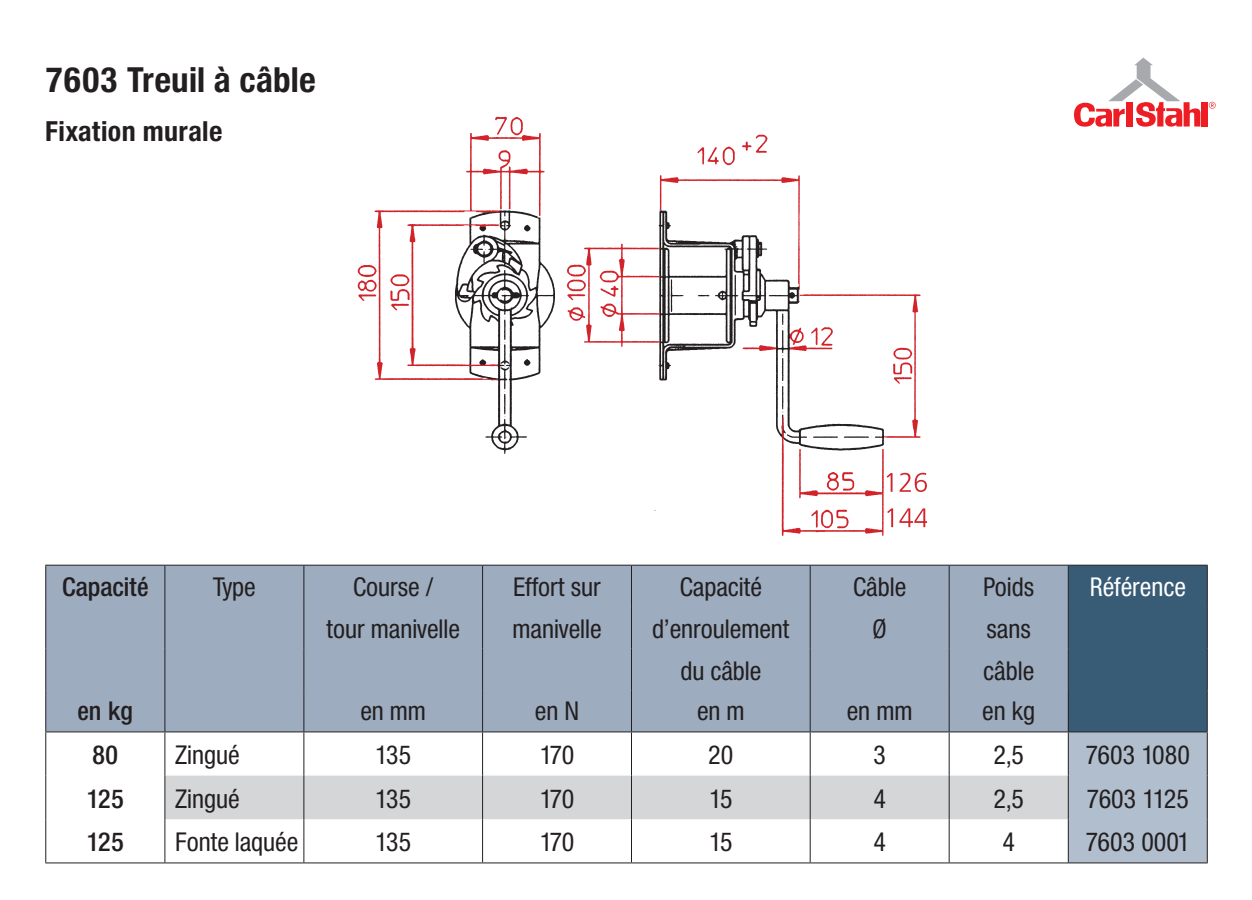
<style>
.page{position:relative;width:1252px;height:900px;background:#fff}
.page>*{position:absolute;margin:0;border:0;box-sizing:border-box;transform-origin:0 0}
.TXT_descriptif_coura{font:700 35px "Neue Helvetica Condensed BQ";letter-spacing:.005em;color:#231f20}
.TXT_descriptif_coura-2{font:700 28px "Neue Helvetica Condensed BQ";letter-spacing:.015em;color:#231f20}
.t1{font:26.25px "Neue Helvetica Condensed BQ";color:#231f20}
.t2{font:500 26.25px "Neue Helvetica Condensed BQ";color:#231f20}
.t3{font:26.25px "Neue Helvetica Condensed BQ";color:#fff}
</style>
<div class="page">
<div style="left:46px;top:566px;width:1021px;height:165px;background:#9dacbf"></div>
<div style="left:1068px;top:566px;width:138px;height:124px;background:#385b76"></div>
<div style="left:1068px;top:690px;width:139px;height:42px;background:#385b76"></div>
<svg style="left:46px;top:732px;width:1160px;height:130px"></svg>
<hr style="left:45px;top:690px;width:1px;height:41px;background:#231f20">
<hr style="left:164px;top:690px;width:1px;height:41px;background:#231f20">
<hr style="left:303px;top:690px;width:1px;height:41px;background:#231f20">
<hr style="left:482px;top:690px;width:1px;height:41px;background:#231f20">
<hr style="left:630px;top:690px;width:2px;height:41px;background:#231f20">
<hr style="left:809px;top:690px;width:1px;height:41px;background:#231f20">
<hr style="left:948px;top:690px;width:1px;height:41px;background:#231f20">
<hr style="left:1067px;top:690px;width:1px;height:41px;background:#231f20">
<hr style="left:1206px;top:690px;width:1px;height:41px;background:#231f20">
<hr style="left:45px;top:732px;width:1px;height:43px;background:#231f20">
<hr style="left:164px;top:732px;width:1px;height:43px;background:#231f20">
<hr style="left:303px;top:732px;width:1px;height:43px;background:#231f20">
<hr style="left:482px;top:732px;width:1px;height:43px;background:#231f20">
<hr style="left:630px;top:732px;width:2px;height:43px;background:#231f20">
<hr style="left:809px;top:732px;width:1px;height:43px;background:#231f20">
<hr style="left:948px;top:732px;width:1px;height:43px;background:#231f20">
<hr style="left:1067px;top:732px;width:1px;height:43px;background:#231f20">
<hr style="left:1206px;top:732px;width:1px;height:43px;background:#231f20">
<hr style="left:45px;top:775px;width:1px;height:44px;background:#231f20">
<hr style="left:164px;top:775px;width:1px;height:44px;background:#231f20">
<hr style="left:303px;top:775px;width:1px;height:44px;background:#231f20">
<hr style="left:482px;top:775px;width:1px;height:44px;background:#231f20">
<hr style="left:630px;top:775px;width:2px;height:44px;background:#231f20">
<hr style="left:809px;top:775px;width:1px;height:44px;background:#231f20">
<hr style="left:948px;top:775px;width:1px;height:44px;background:#231f20">
<hr style="left:1067px;top:775px;width:1px;height:44px;background:#231f20">
<hr style="left:1206px;top:775px;width:1px;height:44px;background:#231f20">
<hr style="left:45px;top:731px;width:120px;height:1px;background:#231f20">
<hr style="left:165px;top:731px;width:139px;height:1px;background:#231f20">
<hr style="left:304px;top:731px;width:178px;height:1px;background:#231f20">
<hr style="left:482px;top:731px;width:149px;height:1px;background:#231f20">
<hr style="left:631px;top:731px;width:179px;height:1px;background:#231f20">
<hr style="left:810px;top:731px;width:139px;height:1px;background:#231f20">
<hr style="left:949px;top:731px;width:119px;height:1px;background:#231f20">
<hr style="left:1068px;top:731px;width:139px;height:1px;background:#231f20">
<hr style="left:45px;top:564px;width:120px;height:2px;background:#231f20">
<hr style="left:45px;top:565px;width:1px;height:42px;background:#231f20">
<hr style="left:165px;top:564px;width:139px;height:2px;background:#231f20">
<hr style="left:164px;top:565px;width:1px;height:42px;background:#231f20">
<hr style="left:304px;top:564px;width:178px;height:2px;background:#231f20">
<hr style="left:303px;top:565px;width:1px;height:42px;background:#231f20">
<hr style="left:482px;top:564px;width:149px;height:2px;background:#231f20">
<hr style="left:482px;top:565px;width:1px;height:42px;background:#231f20">
<hr style="left:631px;top:564px;width:179px;height:2px;background:#231f20">
<hr style="left:630px;top:565px;width:2px;height:42px;background:#231f20">
<hr style="left:810px;top:564px;width:139px;height:2px;background:#231f20">
<hr style="left:809px;top:565px;width:1px;height:42px;background:#231f20">
<hr style="left:949px;top:564px;width:119px;height:2px;background:#231f20">
<hr style="left:948px;top:565px;width:1px;height:42px;background:#231f20">
<hr style="left:1068px;top:564px;width:139px;height:2px;background:#231f20">
<hr style="left:1067px;top:565px;width:1px;height:42px;background:#231f20">
<hr style="left:1206px;top:565px;width:1px;height:42px;background:#231f20">
<hr style="left:45px;top:607px;width:1px;height:41px;background:#231f20">
<hr style="left:164px;top:607px;width:1px;height:41px;background:#231f20">
<hr style="left:303px;top:607px;width:1px;height:41px;background:#231f20">
<hr style="left:482px;top:607px;width:1px;height:41px;background:#231f20">
<hr style="left:630px;top:607px;width:2px;height:41px;background:#231f20">
<hr style="left:809px;top:607px;width:1px;height:41px;background:#231f20">
<hr style="left:948px;top:607px;width:1px;height:41px;background:#231f20">
<hr style="left:1067px;top:607px;width:1px;height:41px;background:#231f20">
<hr style="left:1206px;top:607px;width:1px;height:41px;background:#231f20">
<hr style="left:45px;top:648px;width:1px;height:42px;background:#231f20">
<hr style="left:164px;top:648px;width:1px;height:42px;background:#231f20">
<hr style="left:303px;top:648px;width:1px;height:42px;background:#231f20">
<hr style="left:482px;top:648px;width:1px;height:42px;background:#231f20">
<hr style="left:630px;top:648px;width:2px;height:42px;background:#231f20">
<hr style="left:809px;top:648px;width:1px;height:42px;background:#231f20">
<hr style="left:948px;top:648px;width:1px;height:42px;background:#231f20">
<hr style="left:1067px;top:648px;width:1px;height:42px;background:#231f20">
<hr style="left:1206px;top:648px;width:1px;height:42px;background:#231f20">
<hr style="left:45px;top:819px;width:1px;height:43px;background:#231f20">
<hr style="left:164px;top:819px;width:1px;height:43px;background:#231f20">
<hr style="left:303px;top:819px;width:1px;height:43px;background:#231f20">
<hr style="left:482px;top:819px;width:1px;height:43px;background:#231f20">
<hr style="left:630px;top:819px;width:2px;height:43px;background:#231f20">
<hr style="left:809px;top:819px;width:1px;height:43px;background:#231f20">
<hr style="left:948px;top:819px;width:1px;height:43px;background:#231f20">
<hr style="left:1067px;top:819px;width:1px;height:43px;background:#231f20">
<hr style="left:1206px;top:819px;width:1px;height:43px;background:#231f20">
<hr style="left:45px;top:862px;width:120px;height:1px;background:#231f20">
<hr style="left:165px;top:862px;width:139px;height:1px;background:#231f20">
<hr style="left:304px;top:862px;width:178px;height:1px;background:#231f20">
<hr style="left:482px;top:862px;width:149px;height:1px;background:#231f20">
<hr style="left:631px;top:862px;width:179px;height:1px;background:#231f20">
<hr style="left:810px;top:862px;width:139px;height:1px;background:#231f20">
<hr style="left:949px;top:862px;width:119px;height:1px;background:#231f20">
<hr style="left:1068px;top:862px;width:139px;height:1px;background:#231f20">
<img style="left:357px;top:116px;width:570px;height:420px">
<div style="left:1201px;top:102px;width:6px;height:24px;background:#ee1d23"></div>
<svg style="left:1073px;top:58px;width:127px;height:69px"></svg>
<svg style="left:1208px;top:102px;width:7px;height:7px"></svg>
<p class="TXT_descriptif_coura" style="left:45px;top:59px;width:272px">7603 Treuil à câble</p>
<p class="TXT_descriptif_coura-2" style="left:45px;top:114px;width:179px">Fixation murale</p>
<p class="t2" style="left:62px;top:571px;width:88px">Capacité</p>
<p class="t1" style="left:213px;top:571px;width:44px">Type</p>
<p class="t1" style="left:353px;top:571px;width:82px">Course /</p>
<p class="t1" style="left:513px;top:571px;width:89px">Effort sur</p>
<p class="t1" style="left:679px;top:571px;width:83px">Capacité</p>
<p class="t1" style="left:853px;top:571px;width:54px">Câble</p>
<p class="t1" style="left:983px;top:571px;width:53px">Poids</p>
<p class="t3" style="left:1089px;top:571px;width:98px">Référence</p>
<p class="t1" style="left:326px;top:613px;width:135px">tour manivelle</p>
<p class="t1" style="left:512px;top:613px;width:91px">manivelle</p>
<p class="t1" style="left:652px;top:613px;width:139px">d’enroulement</p>
<p class="t1" style="left:872px;top:613px;width:16px">Ø</p>
<p class="t1" style="left:986px;top:613px;width:46px">sans</p>
<p class="t1" style="left:680px;top:655px;width:82px">du câble</p>
<p class="t1" style="left:983px;top:655px;width:52px">câble</p>
<p class="t2" style="left:77px;top:694px;width:57px">en kg</p>
<p class="t1" style="left:360px;top:695px;width:67px">en mm</p>
<p class="t1" style="left:535px;top:695px;width:46px">en N</p>
<p class="t1" style="left:697px;top:695px;width:49px">en m</p>
<p class="t1" style="left:846px;top:695px;width:67px">en mm</p>
<p class="t1" style="left:982px;top:695px;width:54px">en kg</p>
<p class="t2" style="left:92px;top:739px;width:28px">80</p>
<p class="t1" style="left:175px;top:739px;width:66px">Zingué</p>
<p class="t1" style="left:375px;top:739px;width:38px">135</p>
<p class="t1" style="left:539px;top:739px;width:36px">170</p>
<p class="t1" style="left:708px;top:739px;width:27px">20</p>
<p class="t1" style="left:873px;top:739px;width:14px">3</p>
<p class="t1" style="left:993px;top:739px;width:32px">2,5</p>
<p class="t1" style="left:1085px;top:739px;width:106px">7603 1080</p>
<p class="t2" style="left:86px;top:782px;width:39px">125</p>
<p class="t1" style="left:175px;top:783px;width:66px">Zingué</p>
<p class="t1" style="left:375px;top:783px;width:38px">135</p>
<p class="t1" style="left:539px;top:783px;width:36px">170</p>
<p class="t1" style="left:709px;top:783px;width:25px">15</p>
<p class="t1" style="left:873px;top:783px;width:14px">4</p>
<p class="t1" style="left:993px;top:783px;width:32px">2,5</p>
<p class="t1" style="left:1086px;top:783px;width:104px">7603 1125</p>
<p class="t2" style="left:86px;top:826px;width:39px">125</p>
<p class="t1" style="left:175px;top:826px;width:124px">Fonte laquée</p>
<p class="t1" style="left:375px;top:826px;width:38px">135</p>
<p class="t1" style="left:539px;top:826px;width:36px">170</p>
<p class="t1" style="left:709px;top:826px;width:25px">15</p>
<p class="t1" style="left:873px;top:826px;width:14px">4</p>
<p class="t1" style="left:1002px;top:826px;width:14px">4</p>
<p class="t1" style="left:1085px;top:826px;width:106px">7603 0001</p>
</div>
